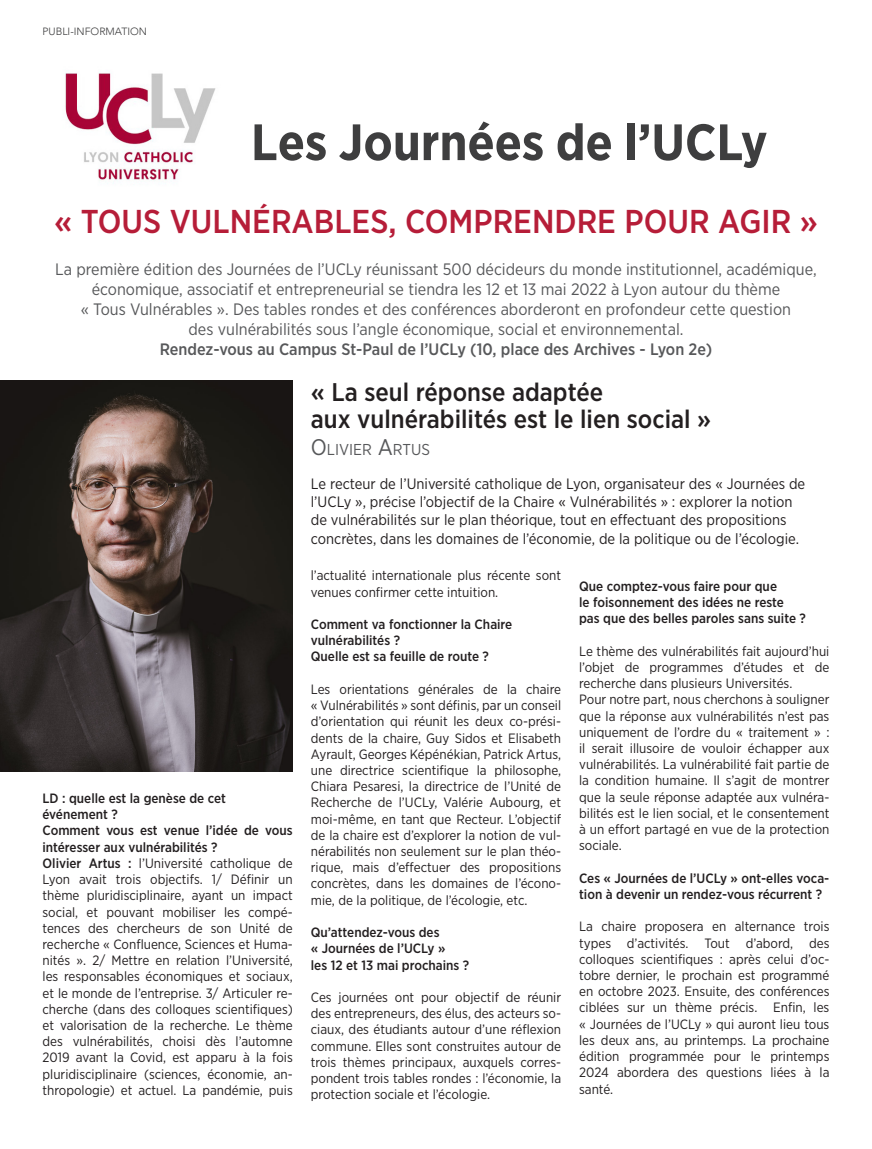
<style>
.page{position:relative;width:872px;height:1149px;background:#fff}
.page>*{position:absolute;margin:0;border:0;box-sizing:border-box;transform-origin:0 0}
.t1{font:700 51px "Gotham Narrow";color:#3e3e3f}
.t2{font:500 33px "Gotham Narrow";color:#b61d38}
.t3{font:500 25.5px "Gotham Narrow";color:#231f20}
.t4{font:16.5px/19.8px "Gotham Narrow";color:#57585a;text-align:center}
.t5{font:500 16.5px "Gotham Narrow";color:#57585a}
.t6{font:15.75px "Gotham Narrow";color:#57585a}
.t7{font:15px/18px "Gotham Narrow";color:#231f20}
.t8{font:13.5px/16.2px "Gotham Narrow";color:#231f20;text-align:justify}
.t9{font:500 13.5px/16.2px "Gotham Narrow";color:#231f20}
.t10{font:300 10.5px "Avenir";color:#3e3e3f}
.s1{font-style:inherit}
.s2{font-size:22.5px}
.s3{font-weight:500}
</style>
<div class="page">
<img style="left:0;top:380px;width:293px;height:390px">
<img style="left:65px;top:73px;width:151px;height:110px">
<p class="t10" style="left:43px;top:25px;width:106px">PUBLI-INFORMATION</p>
<p class="t1" style="left:251px;top:109px;width:518px"><span class="s1">L</span>es Journées de l<span class="s1">’UC</span>Ly</p>
<p class="t2" style="left:54px;top:200px;width:765px">« TOUS VULNÉRABLES, COMPRENDRE POUR AGIR »</p>
<p class="t4" style="left:55px;top:259px;width:763px">La première édition des Journées de l’UCLy réunissant 500 décideurs du monde institutionnel, académique, économique, associatif et entrepreneurial se tiendra les 12 et 13 mai 2022 à Lyon autour du thème</p>
<p class="t4" style="left:81px;top:299px;width:712px">« Tous Vulnérables ». Des tables rondes et des conférences aborderont en profondeur cette question</p>
<p class="t4" style="left:188px;top:319px;width:496px">des vulnérabilités sous l’angle économique, social et environnemental.</p>
<p class="t5" style="left:160px;top:338px;width:554px">Rendez-vous au Campus St-Paul de l’UCLy (10, place des Archives - Lyon 2e)</p>
<p class="t3" style="left:311px;top:375px;width:294px">« La seul réponse adaptée</p>
<p class="t3" style="left:311px;top:402px;width:402px">aux vulnérabilités est le lien social »</p>
<p class="t6" style="left:311px;top:439px;width:121px"><span class="s2">O</span>LIVIER <span class="s2">A</span>RTUS</p>
<p class="t9" style="left:43px;top:789px;width:185px">LD : quelle est la genèse de cet</p>
<p class="t9" style="left:43px;top:806px;width:77px">événement ?</p>
<p class="t9" style="left:43px;top:822px;width:252px">Comment vous est venue l’idée de vous intéresser aux vulnérabilités ?</p>
<p class="t8" style="left:43px;top:854px;width:252px"><span class="s3">Olivier Artus :</span> l’Université catholique de Lyon avait trois objectifs. 1/ Définir un thème pluridisciplinaire, ayant un impact social, et pouvant mobiliser les compé&shy;tences des chercheurs de son Unité de recherche « Confluence, Sciences et Huma&shy;nités ». 2/ Mettre en relation l’Université, les responsables économiques et sociaux, et le monde de l’entreprise. 3/ Articuler re&shy;cherche (dans des colloques scientifiques) et valorisation de la recherche. Le thème des vulnérabilités, choisi dès l’automne 2019 avant la Covid, est apparu à la fois pluridisciplinaire (sciences, économie, an&shy;thropologie) et actuel. La pandémie, puis</p>
<p class="t7" style="left:311px;top:474px;width:496px">Le recteur de l’Université catholique de Lyon, organisateur des « Journées de l’UCLy », précise l’objectif de la Chaire « Vulnérabilités » : explorer la notion de vulnérabilités sur le plan théorique, tout en effectuant des propositions concrètes, dans les domaines de l’économie, de la politique ou de l’écologie.</p>
<p class="t8" style="left:311px;top:567px;width:252px">l’actualité internationale plus récente sont venues confirmer cette intuition.</p>
<p class="t9" style="left:311px;top:615px;width:203px">Comment va fonctionner la Chaire</p>
<p class="t9" style="left:311px;top:632px;width:91px">vulnérabilités ?</p>
<p class="t9" style="left:311px;top:648px;width:180px">Quelle est sa feuille de route ?</p>
<p class="t8" style="left:311px;top:680px;width:252px">Les orientations générales de la chaire « Vulnérabilités » sont définis, par un conseil d’orientation qui réunit les deux co-prési&shy;dents de la chaire, Guy Sidos et Elisabeth Ayrault, Georges Képénékian, Patrick Artus, une directrice scientifique la philosophe, Chiara Pesaresi, la directrice de l’Unité de Recherche de l’UCLy, Valérie Aubourg, et moi-même, en tant que Recteur. L’objectif de la chaire est d’explorer la notion de vul&shy;nérabilités non seulement sur le plan théo&shy;rique, mais d’effectuer des propositions concrètes, dans les domaines de l’écono&shy;mie, de la politique, de l’écologie, etc.</p>
<p class="t9" style="left:311px;top:923px;width:130px">Qu’attendez-vous des</p>
<p class="t9" style="left:311px;top:939px;width:136px">« Journées de l’UCLy »</p>
<p class="t9" style="left:311px;top:956px;width:160px">les 12 et 13 mai prochains ?</p>
<p class="t8" style="left:311px;top:988px;width:252px">Ces journées ont pour objectif de réunir des entrepreneurs, des élus, des acteurs so&shy;ciaux, des étudiants autour d’une réflexion commune. Elles sont construites autour de trois thèmes principaux, auxquels corres&shy;pondent trois tables rondes : l’économie, la protection sociale et l’écologie.</p>
<p class="t9" style="left:579px;top:577px;width:199px">Que comptez-vous faire pour que</p>
<p class="t9" style="left:579px;top:594px;width:206px">le foisonnement des idées ne reste</p>
<p class="t9" style="left:579px;top:610px;width:228px">pas que des belles paroles sans suite ?</p>
<p class="t8" style="left:579px;top:642px;width:252px">Le thème des vulnérabilités fait aujourd’hui l’objet de programmes d’études et de recherche dans plusieurs Universités.</p>
<p class="t8" style="left:579px;top:691px;width:252px">Pour notre part, nous cherchons à souligner que la réponse aux vulnérabilités n’est pas uniquement de l’ordre du « traitement » : il serait illusoire de vouloir échapper aux vulnérabilités. La vulnérabilité fait partie de la condition humaine. Il s’agit de montrer que la seule réponse adaptée aux vulnéra&shy;bilités est le lien social, et le consentement à un effort partagé en vue de la protection sociale.</p>
<p class="t9" style="left:579px;top:869px;width:252px">Ces « Journées de l’UCLy » ont-elles voca&shy;tion à devenir un rendez-vous récurrent ?</p>
<p class="t8" style="left:579px;top:917px;width:252px">La chaire proposera en alternance trois types d’activités. Tout d’abord, des colloques scientifiques : après celui d’oc&shy;tobre dernier, le prochain est programmé en octobre 2023. Ensuite, des conférences ciblées sur un thème précis. Enfin, les « Journées de l’UCLy » qui auront lieu tous les deux ans, au printemps. La prochaine édition programmée pour le printemps 2024 abordera des questions liées à la santé.</p>
</div>
